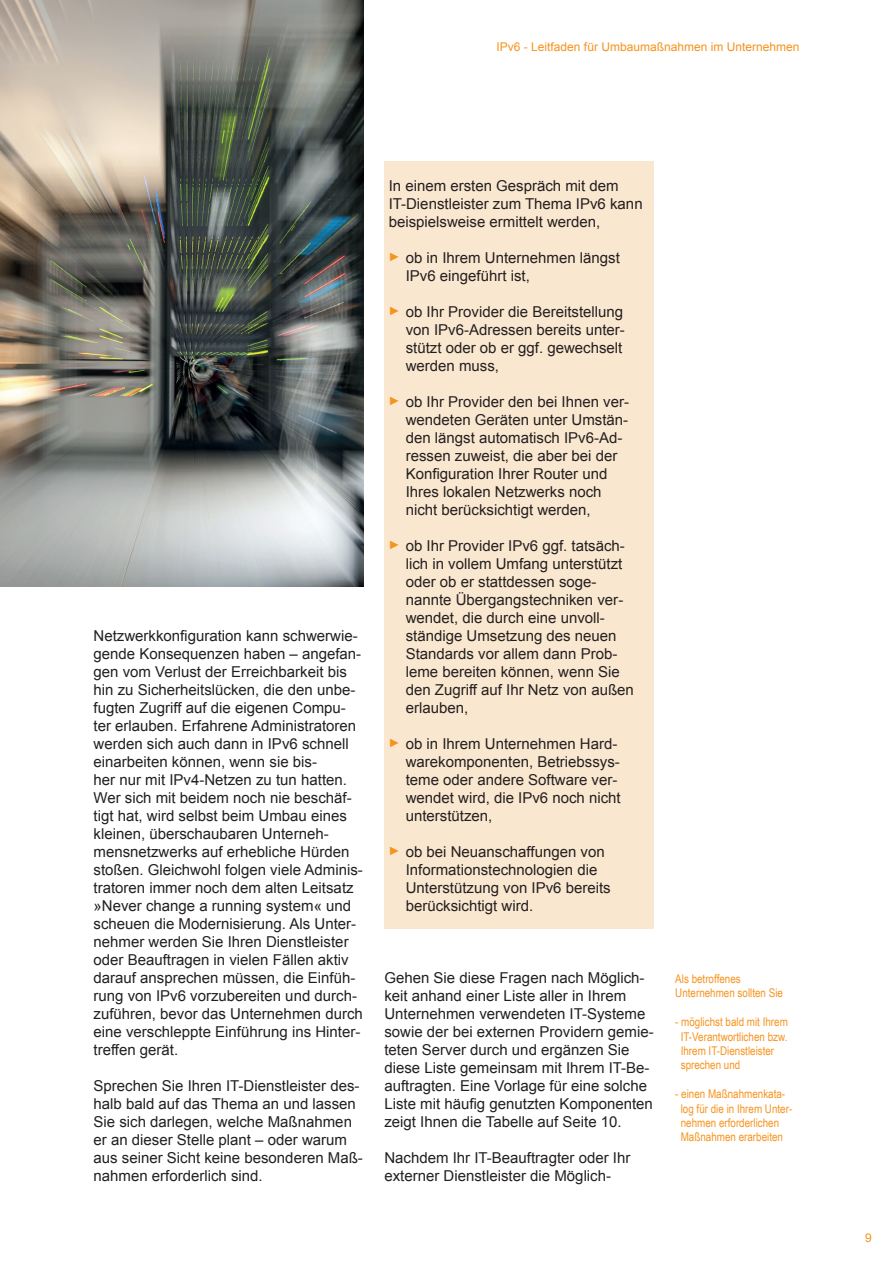
<style>
.page{position:relative;width:893px;height:1263px;background:#fff}
.page>*{position:absolute;margin:0;border:0;box-sizing:border-box;transform-origin:0 0}
.t1{font:15px/18px "Arial";color:#231f20}
.t2{font:12px/14.4px "Arial Narrow";color:#f7931d}
.t3{font:12px "Arial";color:#f7931d}
.s1{font-size:12px;color:#f7931d}
</style>
<div class="page">
<img style="left:0;top:0;width:363px;height:587px">
<div style="left:384px;top:162px;width:270px;height:767px;background:#fae7cf"></div>
<p class="t3" style="left:497px;top:39px;width:304px">IPv6 - Leitfaden für Umbaumaßnahmen im Unternehmen</p>
<p class="t1" style="left:94px;top:627px;width:271px">Netzwerkkonfiguration kann schwerwie&shy;gende Konsequenzen haben – angefan&shy;gen vom Verlust der Erreichbarkeit bis hin zu Sicherheitslücken, die den unbe&shy;fugten Zugriff auf die eigenen Compu&shy;ter erlauben. Erfahrene Administratoren werden sich auch dann in IPv6 schnell einarbeiten können, wenn sie bis-<br>her nur mit IPv4-Netzen zu tun hatten.<br>Wer sich mit beidem noch nie beschäf&shy;tigt hat, wird selbst beim Umbau eines kleinen, überschaubaren Unterneh&shy;mensnetzwerks auf erhebliche Hürden stoßen. Gleichwohl folgen viele Adminis&shy;tratoren immer noch dem alten Leitsatz »Never change a running system« und scheuen die Modernisierung. Als Unter&shy;nehmer werden Sie Ihren Dienstleister oder Beauftragen in vielen Fällen aktiv darauf ansprechen müssen, die Einfüh&shy;rung von IPv6 vorzubereiten und durch&shy;zuführen, bevor das Unternehmen durch eine verschleppte Einführung ins Hinter&shy;treffen gerät.</p>
<p class="t1" style="left:94px;top:1077px;width:271px">Sprechen Sie Ihren IT-Dienstleister des&shy;halb bald auf das Thema an und lassen Sie sich darlegen, welche Maßnahmen er an dieser Stelle plant – oder warum aus seiner Sicht keine besonderen Maß&shy;nahmen erforderlich sind.</p>
<p class="t1" style="left:389px;top:177px;width:255px">In einem ersten Gespräch mit dem<br>IT-Dienstleister zum Thema IPv6 kann beispielsweise ermittelt werden,</p>
<p class="t1" style="left:406px;top:249px;width:216px;text-indent:-17px"><span class="s1">►</span> ob in Ihrem Unternehmen längst<br>IPv6 eingeführt ist,</p>
<p class="t1" style="left:406px;top:303px;width:221px;text-indent:-17px"><span class="s1">►</span> ob Ihr Provider die Bereitstellung von IPv6-Adressen bereits unter&shy;stützt oder ob er ggf. gewechselt werden muss,</p>
<p class="t1" style="left:406px;top:393px;width:225px;text-indent:-17px"><span class="s1">►</span> ob Ihr Provider den bei Ihnen ver&shy;wendeten Geräten unter Umstän&shy;den längst automatisch IPv6-Ad&shy;ressen zuweist, die aber bei der<br>Konfiguration Ihrer Router und<br>Ihres lokalen Netzwerks noch nicht berücksichtigt werden,</p>
<p class="t1" style="left:406px;top:537px;width:230px;text-indent:-17px"><span class="s1">►</span> ob Ihr Provider IPv6 ggf. tatsäch&shy;lich in vollem Umfang unterstützt oder ob er stattdessen soge&shy;nannte Übergangstechniken ver&shy;wendet, die durch eine unvoll&shy;ständige Umsetzung des neuen<br>Standards vor allem dann Prob&shy;leme bereiten können, wenn Sie den Zugriff auf Ihr Netz von außen erlauben,</p>
<p class="t1" style="left:406px;top:735px;width:217px;text-indent:-17px"><span class="s1">►</span> ob in Ihrem Unternehmen Hard&shy;warekomponenten, Betriebssys&shy;teme oder andere Software ver&shy;wendet wird, die IPv6 noch nicht unterstützen,</p>
<p class="t1" style="left:406px;top:843px;width:207px;text-indent:-17px"><span class="s1">►</span> ob bei Neuanschaffungen von<br>Informationstechnologien die<br>Unterstützung von IPv6 bereits berücksichtigt wird.</p>
<p class="t1" style="left:384px;top:969px;width:271px">Gehen Sie diese Fragen nach Möglich&shy;keit anhand einer Liste aller in Ihrem Unternehmen verwendeten IT-Systeme sowie der bei externen Providern gemie&shy;teten Server durch und ergänzen Sie diese Liste gemeinsam mit Ihrem IT-Be&shy;auftragten. Eine Vorlage für eine solche Liste mit häufig genutzten Komponenten zeigt Ihnen die Tabelle auf Seite 10.</p>
<p class="t1" style="left:384px;top:1149px;width:247px">Nachdem Ihr IT-Beauftragter oder Ihr externer Dienstleister die Möglich-</p>
<p class="t2" style="left:675px;top:971px;width:109px">Als betroffenes<br>Unternehmen sollten Sie</p>
<p class="t2" style="left:681px;top:1014px;width:109px;text-indent:-5px">- möglichst bald mit Ihrem<br>IT-Verantwortlichen bzw.<br>Ihrem IT-Dienstleister sprechen und</p>
<p class="t2" style="left:681px;top:1086px;width:113px;text-indent:-5px">- einen Maßnahmenkata&shy;log für die in Ihrem Unter&shy;nehmen erforderlichen<br>Maßnahmen erarbeiten</p>
<p class="t3" style="left:865px;top:1230px;width:8px">9</p>
</div>
